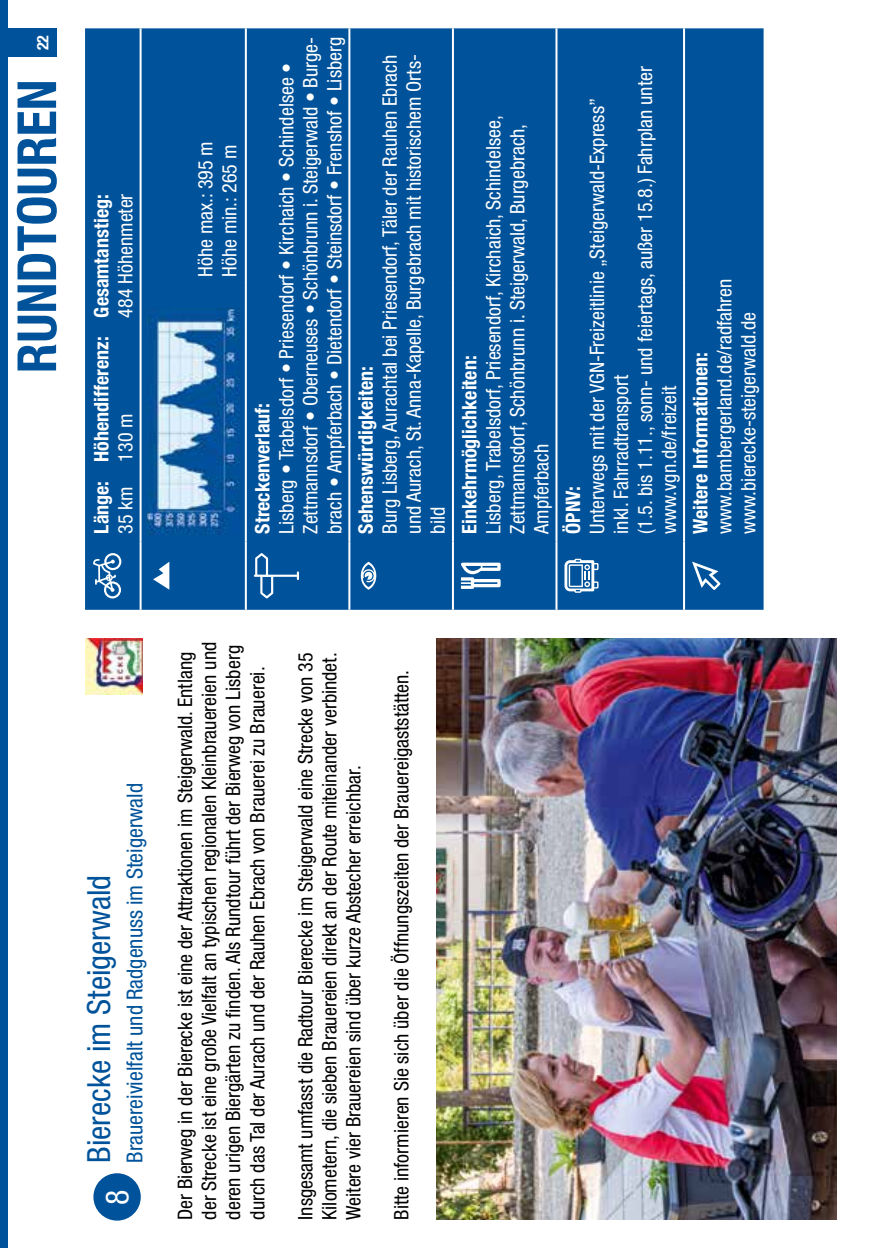
<style>
.page{position:relative;width:879px;height:1248px;background:#fff}
.page>*{position:absolute;margin:0;border:0;box-sizing:border-box;transform-origin:0 0}
.t1{font:700 condensed 54px "Helvetica Neue";color:#00539a}
.t2{font:condensed 32px "Helvetica Neue";color:#00539a}
.t3{font:condensed 32px "Helvetica Neue";color:#fff}
.t4{font:condensed 22px "Helvetica Neue";color:#00539a}
.t5{font:condensed 20px/24px "Helvetica Neue";color:#fff}
.t6{font:condensed 20px/24px "Helvetica Neue";color:#000}
.t7{font:700 condensed 20px "Helvetica Neue";color:#fff}
.t8{font:700 condensed 16px "Helvetica Neue";color:#fff}
</style>
<div class="page">
<div style="left:0;top:28px;width:57px;height:29px;background:#00539a"></div>
<div style="left:0;top:0;width:7px;height:1247px;background:#00539a"></div>
<img style="left:85px;top:638px;width:57px;height:56px">
<div style="left:94px;top:1174px;width:46px;height:45px;background:#00539a;border-radius:50%"></div>
<div style="left:93px;top:1173px;width:48px;height:47px;border:2px solid #00539a;border-radius:50%"></div>
<div style="left:85px;top:28px;width:678px;height:581px;background:#00539a"></div>
<hr style="left:140px;top:541px;width:2px;height:68px;background:#fff">
<hr style="left:140px;top:285px;width:2px;height:256px;background:#fff">
<hr style="left:140px;top:28px;width:2px;height:257px;background:#fff">
<hr style="left:245px;top:541px;width:2px;height:68px;background:#fff">
<hr style="left:245px;top:285px;width:2px;height:256px;background:#fff">
<hr style="left:245px;top:28px;width:2px;height:257px;background:#fff">
<hr style="left:348px;top:541px;width:2px;height:68px;background:#fff">
<hr style="left:348px;top:285px;width:2px;height:256px;background:#fff">
<hr style="left:348px;top:28px;width:2px;height:257px;background:#fff">
<hr style="left:452px;top:541px;width:2px;height:68px;background:#fff">
<hr style="left:452px;top:285px;width:2px;height:256px;background:#fff">
<hr style="left:452px;top:28px;width:2px;height:257px;background:#fff">
<hr style="left:555px;top:541px;width:2px;height:68px;background:#fff">
<hr style="left:555px;top:285px;width:2px;height:256px;background:#fff">
<hr style="left:555px;top:28px;width:2px;height:257px;background:#fff">
<hr style="left:683px;top:541px;width:2px;height:68px;background:#fff">
<hr style="left:683px;top:285px;width:2px;height:256px;background:#fff">
<hr style="left:683px;top:28px;width:2px;height:257px;background:#fff">
<svg style="left:93px;top:553px;width:28px;height:45px"></svg>
<div style="left:149px;top:556px;width:25px;height:39px;background:#00539a"></div>
<svg style="left:153px;top:562px;width:16px;height:27px"></svg>
<svg style="left:254px;top:553px;width:45px;height:45px;background:#266da9"></svg>
<div style="left:357px;top:556px;width:22px;height:39px;background:#00539a"></div>
<svg style="left:361px;top:561px;width:15px;height:28px"></svg>
<svg style="left:461px;top:562px;width:40px;height:27px"></svg>
<svg style="left:564px;top:558px;width:34px;height:34px"></svg>
<svg style="left:692px;top:561px;width:28px;height:29px"></svg>
<img style="left:148px;top:308px;width:93px;height:227px">
<img style="left:437px;top:638px;width:399px;height:581px">
<p class="t8" style="left:33px;top:50px;width:17px;rotate:-90deg">22</p>
<h1 class="t1" style="left:4px;top:373px;width:295px;rotate:-90deg">RUNDTOUREN</h1>
<p class="t5" style="left:113px;top:317px;width:125px;rotate:-90deg">484 Höhenmeter</p>
<p class="t7" style="left:89px;top:533px;width:341px;rotate:-90deg">Länge: Höhendifferenz: Gesamtanstieg:</p>
<p class="t5" style="left:113px;top:533px;width:122px;rotate:-90deg">35 km 130 m</p>
<p class="t5" style="left:193px;top:277px;width:137px;rotate:-90deg">Höhe max.: 395 m<br>Höhe min.: 265 m</p>
<p class="t7" style="left:250px;top:533px;width:132px;rotate:-90deg">Streckenverlauf:</p>
<p class="t5" style="left:274px;top:533px;width:498px;rotate:-90deg">Lisberg • Trabelsdorf • Priesendorf • Kirchaich • Schindelsee •<br>Zettmannsdorf • Oberneuses • Schönbrunn i. Steigerwald • Burge&shy;brach • Ampferbach • Dietendorf • Steinsdorf • Frenshof • Lisberg</p>
<p class="t5" style="left:378px;top:533px;width:481px;text-align:justify;rotate:-90deg">Burg Lisberg, Aurachtal bei Priesendorf, Täler der Rauhen Ebrach und Aurach, St. Anna-Kapelle, Burgebrach mit historischem Orts&shy;bild</p>
<p class="t7" style="left:354px;top:533px;width:169px;rotate:-90deg">Sehenswürdigkeiten:</p>
<p class="t5" style="left:481px;top:533px;width:419px;rotate:-90deg">Lisberg, Trabelsdorf, Priesendorf, Kirchaich, Schindelsee,<br>Zettmannsdorf, Schönbrunn i. Steigerwald, Burgebrach,<br>Ampferbach</p>
<p class="t7" style="left:457px;top:533px;width:179px;rotate:-90deg">Einkehrmöglichkeiten:</p>
<p class="t7" style="left:561px;top:533px;width:49px;rotate:-90deg">ÖPNV:</p>
<p class="t5" style="left:585px;top:533px;width:468px;rotate:-90deg">Unterwegs mit der VGN-Freizeitlinie „Steigerwald-Express” inkl. Fahrradtransport<br>(1.5. bis 1.11., sonn- und feiertags, außer 15.8.) Fahrplan unter www.vgn.de/freizeit</p>
<p class="t7" style="left:688px;top:533px;width:183px;rotate:-90deg">Weitere Informationen:</p>
<p class="t5" style="left:712px;top:533px;width:257px;rotate:-90deg">www.bambergerland.de/radfahren www.bierecke-steigerwald.de</p>
<h2 class="t2" style="left:80px;top:1162px;width:289px;rotate:-90deg">Bierecke im Steigerwald</h2>
<p class="t4" style="left:122px;top:1162px;width:381px;rotate:-90deg">Brauereivielfalt und Radgenuss im Steigerwald</p>
<h2 class="t3" style="left:99px;top:1204px;width:17px;rotate:-90deg">8</h2>
<p class="t6" style="left:173px;top:1219px;width:579px;rotate:-90deg">Der Bierweg in der Bierecke ist eine der Attraktionen im Steigerwald. Entlang der Strecke ist eine große Vielfalt an typischen regionalen Kleinbrauereien und deren urigen Biergärten zu finden. Als Rundtour führt der Bierweg von Lisberg durch das Tal der Aurach und der Rauhen Ebrach von Brauerei zu Brauerei.</p>
<p class="t6" style="left:293px;top:1219px;width:568px;text-align:justify;rotate:-90deg">Insgesamt umfasst die Radtour Bierecke im Steigerwald eine Strecke von 35<br>Kilometern, die sieben Brauereien direkt an der Route miteinander verbindet.<br>Weitere vier Brauereien sind über kurze Abstecher erreichbar.</p>
<p class="t6" style="left:389px;top:1219px;width:551px;rotate:-90deg">Bitte informieren Sie sich über die Öffnungszeiten der Brauereigaststätten.</p>
</div>
